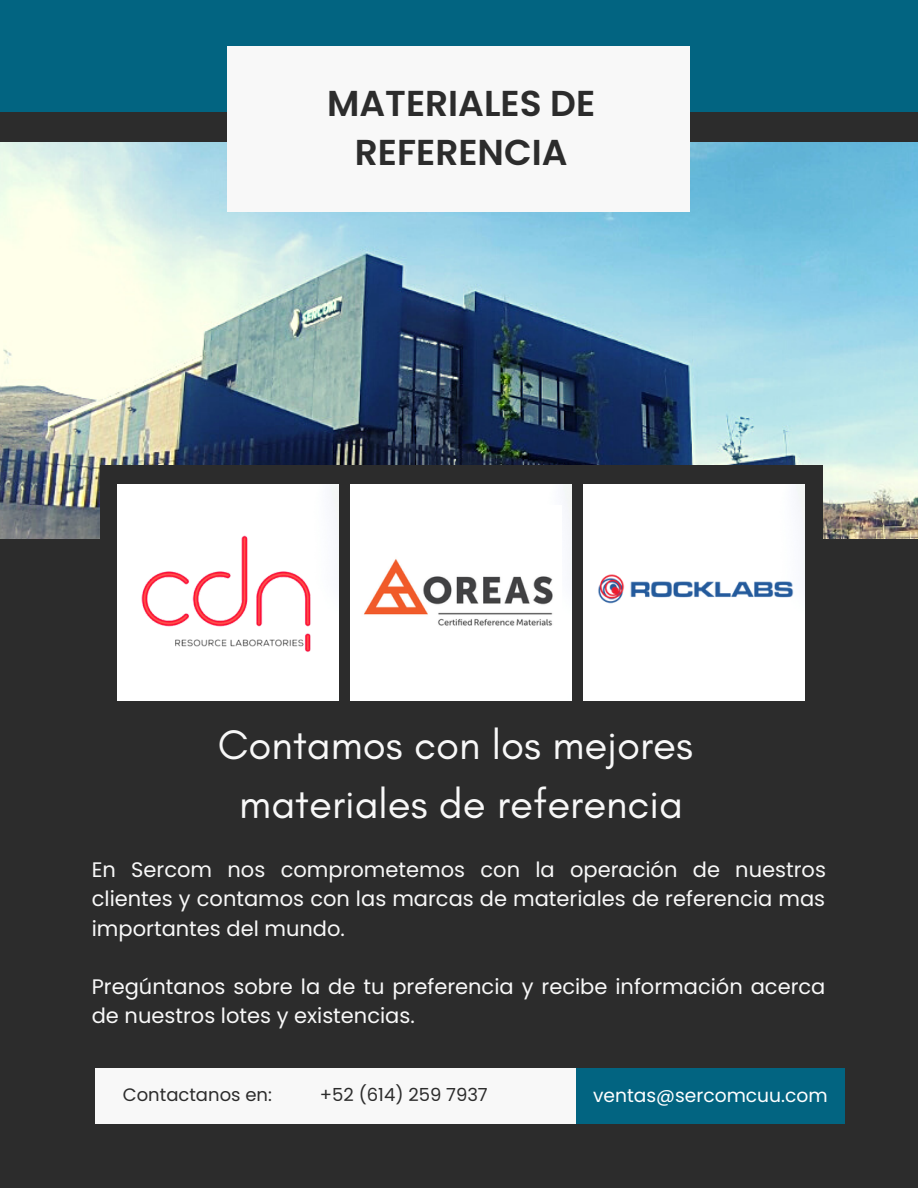
<style>
.page{position:relative;width:918px;height:1188px;background:#2c2c2c}
.page>*{position:absolute;margin:0;border:0;box-sizing:border-box;transform-origin:0 0}
.t1{font:42px "Glacial Indifference";color:#f8f8f8}
.t2{font:600 36px/49.5px "Poppins";color:#2c2c2c;text-align:center}
.t3{font:21px/29.2px "Poppins";color:#f8f8f8;text-align:justify}
.t4{font:18.75px "Poppins";color:#fff}
.t5{font:18px "Poppins";color:#2c2c2c}
</style>
<div class="page">
<img style="left:1px;top:141px;width:917px;height:398px">
<div style="left:0;top:0;width:918px;height:112px;background:#026481"></div>
<div style="left:95px;top:1069px;width:506px;height:55px;background:#f8f8f8"></div>
<div style="left:576px;top:1069px;width:269px;height:55px;background:#026481"></div>
<div style="left:228px;top:46px;width:462px;height:166px;background:#f8f8f8"></div>
<div style="left:100px;top:465px;width:722px;height:248px;background:#2c2c2c"></div>
<div style="left:117px;top:484px;width:222px;height:216px;background:#fff"></div>
<div style="left:350px;top:484px;width:222px;height:216px;background:#fff"></div>
<div style="left:583px;top:484px;width:222px;height:216px;background:#fff"></div>
<img style="left:129px;top:512px;width:196px;height:164px">
<img style="left:360px;top:505px;width:202px;height:178px">
<img style="left:585px;top:532px;width:220px;height:115px">
<p class="t2" style="left:327px;top:78px;width:270px">MATERIALES DE<br>REFERENCIA</p>
<p class="t1" style="left:218px;top:719px;width:477px">Contamos con los mejores</p>
<p class="t1" style="left:239px;top:778px;width:445px">materiales de referencia</p>
<p class="t3" style="left:92px;top:855px;width:736px">En Sercom nos comprometemos con la operación de nuestros clientes y contamos con las marcas de materiales de referencia mas importantes del mundo.</p>
<p class="t3" style="left:92px;top:972px;width:735px">Pregúntanos sobre la de tu preferencia y recibe información acerca de nuestros lotes y existencias.</p>
<p class="t5" style="left:123px;top:1082px;width:151px">Contactanos en:</p>
<p class="t5" style="left:320px;top:1082px;width:169px">+52 (614) 259 7937</p>
<p class="t4" style="left:593px;top:1083px;width:236px">ventas@sercomcuu.com</p>
</div>
